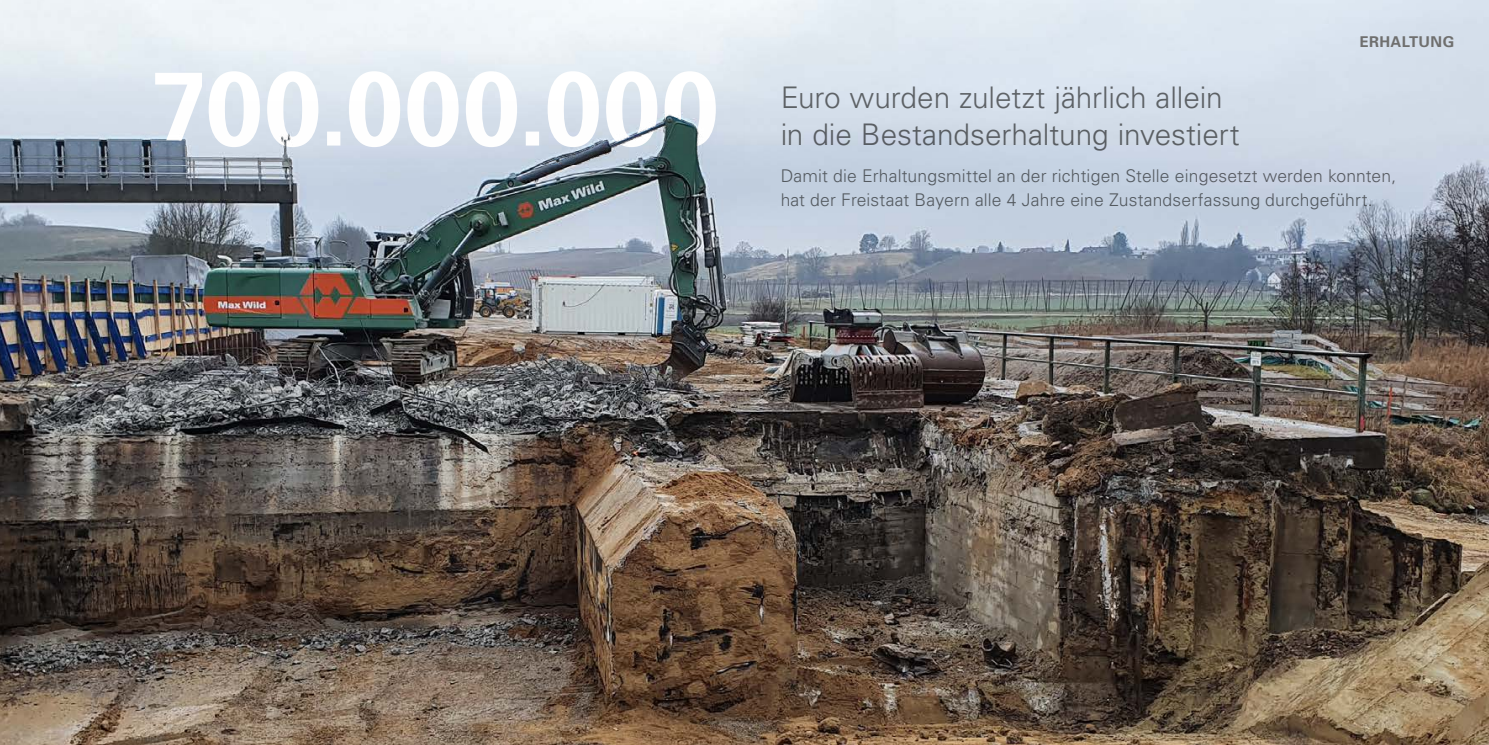
<style>
.page{position:relative;width:1489px;height:745px;background:#fff}
.page>*{position:absolute;margin:0;border:0;box-sizing:border-box;transform-origin:0 0}
.t1{font:300 29.75px/36.8px "Univers";color:#6f6f6e}
.t2{font:300 17.5px/24.5px "Univers";letter-spacing:.01em;color:#6f6f6e}
.t3{font:700 14.88px "Univers";letter-spacing:.025em;color:#6f6f6e}
</style>
<div class="page">
<img style="left:0;top:0;width:1488px;height:744px">
<svg style="left:155px;top:71px;width:560px;height:31px"></svg>
<img style="left:0;top:102px;width:744px;height:63px">
<p class="t3" style="left:1359px;top:32px;width:96px">ERHALTUNG</p>
<h1 class="t1" style="left:780px;top:78px;width:460px">Euro wurden zuletzt jährlich allein in die Bestandserhaltung investiert</h1>
<p class="t2" style="left:780px;top:163px;width:617px">Damit die Erhaltungsmittel an der richtigen Stelle eingesetzt werden konnten, hat der Freistaat Bayern alle 4 Jahre eine Zustandserfassung durchgeführt.</p>
</div>
